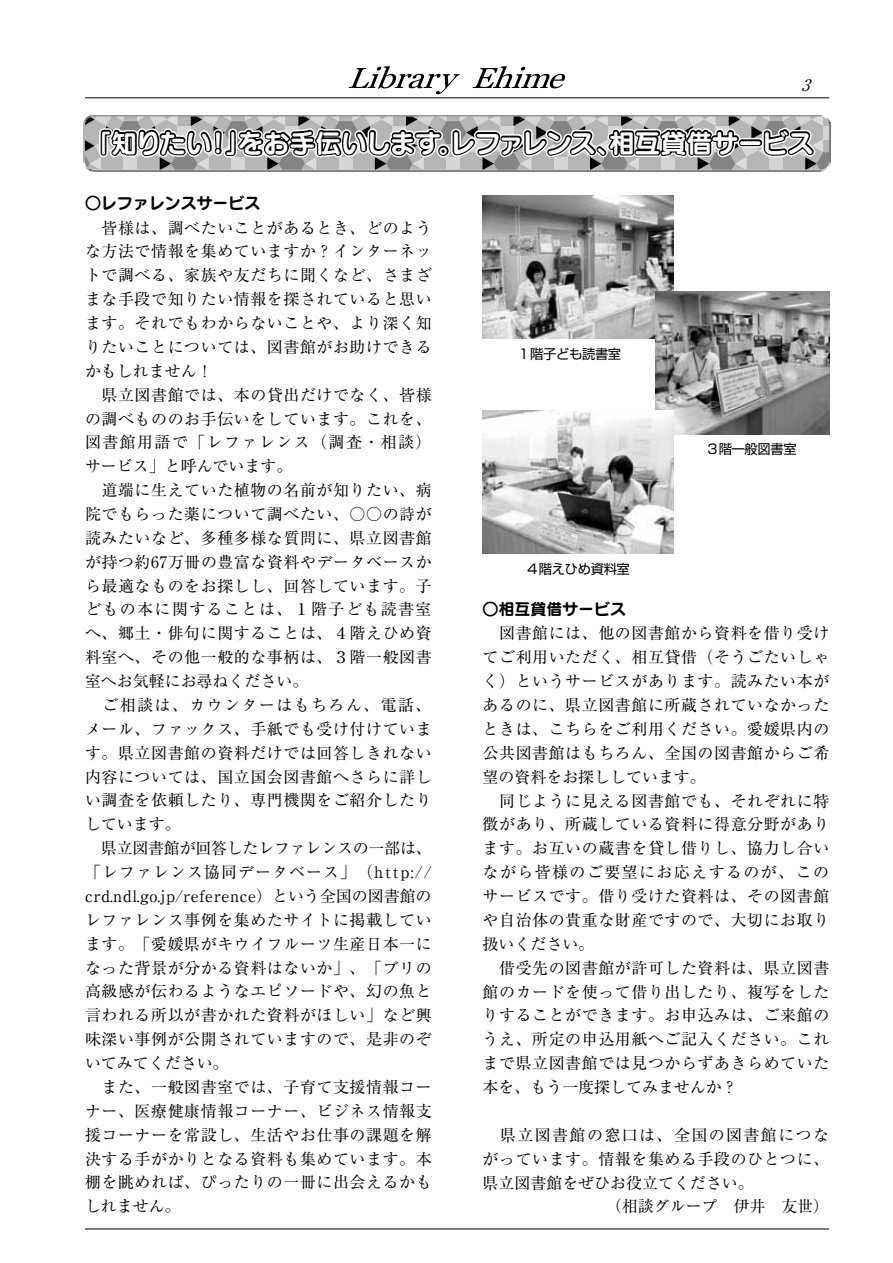
<style>
.page{position:relative;width:893px;height:1263px;background:#fff}
.page>*{position:absolute;margin:0;border:0;box-sizing:border-box;transform-origin:0 0}
.t1{font:25.8px "Seurat Pro B";letter-spacing:-.015em;color:#fff}
.t2{font:15.9px/23.9px "Ryumin Pro";letter-spacing:.035em;color:#000}
.t3{font:15.9px "Ryumin Pro";color:#000}
.t4{font:15.9px "Seurat Pro B";color:#000}
.t5{font:15.9px "Ryumin Pro";letter-spacing:.09em;color:#000}
.t6{font:italic 15.75px "Ryumin Pro";color:#000}
.t7{font:13.35px "Shin Go Pro";letter-spacing:-.025em;color:#000}
</style>
<div class="page">
<hr style="left:85px;top:97px;width:744px;height:1px;background:#000">
<hr style="left:85px;top:1228px;width:744px;height:1px;background:#000">
<svg style="left:83px;top:114px;width:748px;height:58px;background:#8a8a8b"></svg>
<img style="left:483px;top:196px;width:191px;height:143px">
<img style="left:656px;top:291px;width:173px;height:143px">
<img style="left:483px;top:410px;width:190px;height:144px">
<svg style="left:349px;top:66px;width:111px;height:28px"></svg>
<svg style="left:472px;top:66px;width:93px;height:22px"></svg>
<p class="t6" style="left:801px;top:72px;width:18px">3</p>
<h1 class="t1" style="left:86px;top:125px;width:729px">「知りたい！」をお手伝いします。レファレンス、相互貸借サービス</h1>
<p class="t4" style="left:85px;top:192px;width:177px">○レファレンスサービス</p>
<p class="t2" style="left:85px;top:215px;width:348px">　皆様は、調べたいことがあるとき、どのような方法で情報を集めていますか？インターネットで調べる、家族や友だちに聞くなど、さまざまな手段で知りたい情報を探されていると思います。それでもわからないことや、より深く知りたいことについては、図書館がお助けできるかもしれません！<br>　県立図書館では、本の貸出だけでなく、皆様の調べもののお手伝いをしています。これを、図書館用語で「レファレンス（調査・相談）サービス」と呼んでいます。<br>　道端に生えていた植物の名前が知りたい、病院でもらった薬について調べたい、○○の詩が読みたいなど、多種多様な質問に、県立図書館が持つ約67万冊の豊富な資料やデータベースから最適なものをお探しし、回答しています。子どもの本に関することは、１階子ども読書室へ、郷土・俳句に関することは、４階えひめ資料室へ、その他一般的な事柄は、３階一般図書室へお気軽にお尋ねください。<br>　ご相談は、カウンターはもちろん、電話、メール、ファックス、手紙でも受け付けています。県立図書館の資料だけでは回答しきれない内容については、国立国会図書館へさらに詳しい調査を依頼したり、専門機関をご紹介したりしています。<br>　県立図書館が回答したレファレンスの一部は、「レファレンス協同データベース」（http:// crd.ndl.go.jp/reference）という全国の図書館のレファレンス事例を集めたサイトに掲載しています。「愛媛県がキウイフルーツ生産日本一になった背景が分かる資料はないか」、「ブリの高級感が伝わるようなエピソードや、幻の魚と言われる所以が書かれた資料がほしい」など興味深い事例が公開されていますので、是非のぞいてみてください。<br>　また、一般図書室では、子育て支援情報コーナー、医療健康情報コーナー、ビジネス情報支援コーナーを常設し、生活やお仕事の課題を解決する手がかりとなる資料も集めています。本棚を眺めれば、ぴったりの一冊に出会えるかもしれません。</p>
<p class="t7" style="left:517px;top:343px;width:105px">１階子ども読書室</p>
<p class="t7" style="left:526px;top:558px;width:105px">４階えひめ資料室</p>
<p class="t7" style="left:706px;top:438px;width:93px">３階一般図書室</p>
<p class="t4" style="left:483px;top:598px;width:145px">○相互貸借サービス</p>
<p class="t2" style="left:483px;top:620px;width:348px">　図書館には、他の図書館から資料を借り受けてご利用いただく、相互貸借（そうごたいしゃく）というサービスがあります。読みたい本があるのに、県立図書館に所蔵されていなかったときは、こちらをご利用ください。愛媛県内の公共図書館はもちろん、全国の図書館からご希望の資料をお探ししています。<br>　同じように見える図書館でも、それぞれに特徴があり、所蔵している資料に得意分野があります。お互いの蔵書を貸し借りし、協力し合いながら皆様のご要望にお応えするのが、このサービスです。借り受けた資料は、その図書館や自治体の貴重な財産ですので、大切にお取り扱いください。<br>　借受先の図書館が許可した資料は、県立図書館のカードを使って借り出したり、複写をしたりすることができます。お申込みは、ご来館のうえ、所定の申込用紙へご記入ください。これまで県立図書館では見つからずあきらめていた本を、もう一度探してみませんか？</p>
<p class="t5" style="left:483px;top:1122px;width:348px">　県立図書館の窓口は、全国の図書館につな</p>
<p class="t2" style="left:483px;top:1146px;width:348px">がっています。情報を集める手段のひとつに、</p>
<p class="t3" style="left:483px;top:1170px;width:273px">県立図書館をぜひお役立てください。</p>
<p class="t3" style="left:606px;top:1194px;width:225px">（相談グループ　伊井　友世）</p>
</div>
